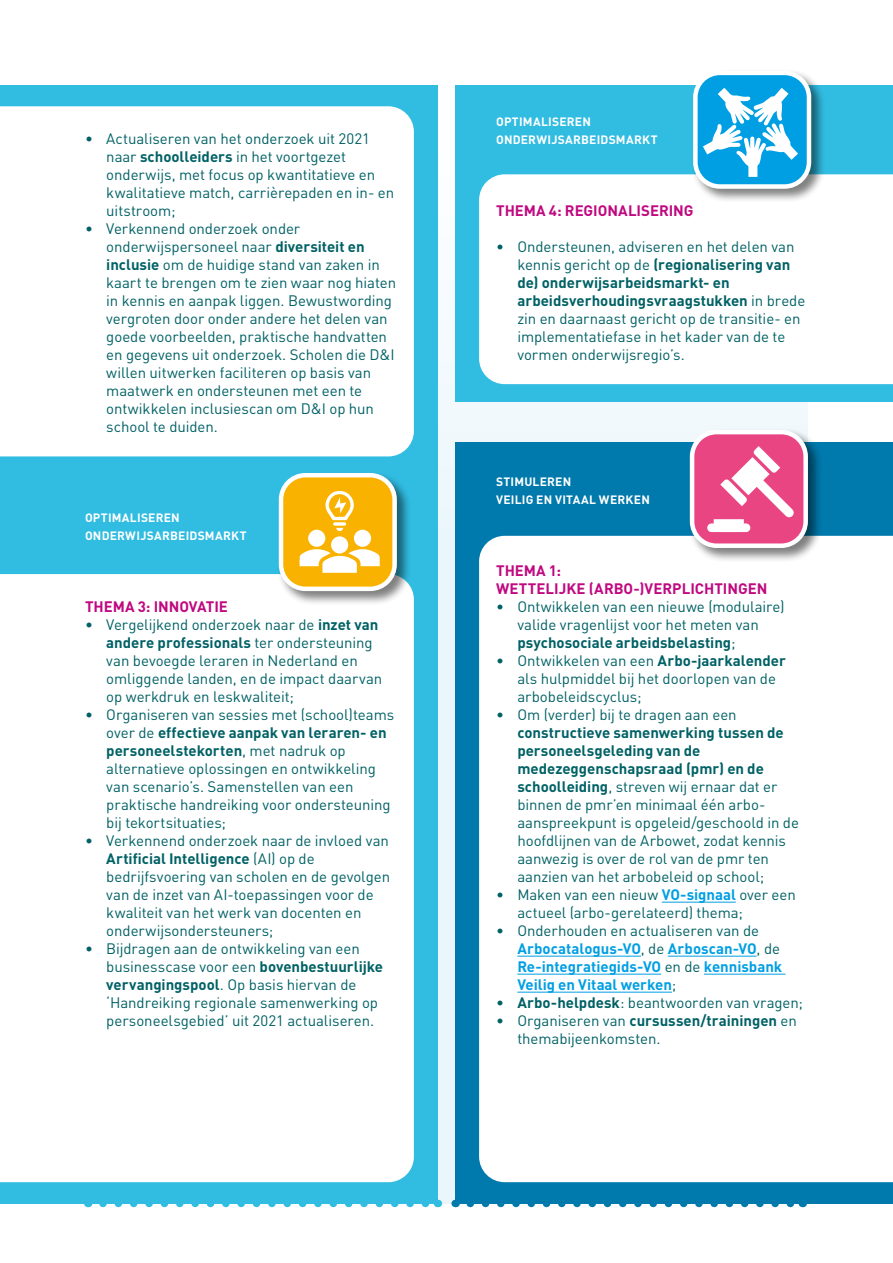
<style>
.page{position:relative;width:893px;height:1263px;background:#fff}
.page>*{position:absolute;margin:0;border:0;box-sizing:border-box;transform-origin:0 0}
.t1{font:15px/18px "DIN";letter-spacing:-.005em;color:#006165}
.t2{font:700 15px/18px "DIN";color:#009fe3}
.t3{font:700 15px/18px "DIN";letter-spacing:-.005em;color:#c00880}
.t4{font:700 12px/18px "DIN";letter-spacing:.02em;color:#fff}
.s1{font-weight:700}
.s2{font-weight:700;color:#009fe3}
.s3{font-weight:400;color:#006165}
</style>
<div class="page">
<div style="left:85px;top:85px;width:723px;height:1118px;background:#eaf6fc"></div>
<div style="left:455px;top:85px;width:438px;height:316px;background:#31bce1"></div>
<div style="left:455px;top:442px;width:438px;height:761px;background:#0079ac"></div>
<div style="left:0;top:85px;width:438px;height:1118px;background:#31bce1"></div>
<div style="left:0;top:106px;width:414px;height:350px;background:#fff"></div>
<div style="left:0;top:574px;width:414px;height:608px;background:#fff"></div>
<div style="left:479px;top:536px;width:414px;height:646px;background:#fff"></div>
<div style="left:479px;top:174px;width:414px;height:210px;background:#fff"></div>
<svg style="left:103px;top:1203px;width:327px;height:4px"></svg>
<svg style="left:470px;top:1203px;width:325px;height:4px"></svg>
<div style="left:276px;top:471px;width:135px;height:134px;background:#000;opacity:.5"></div>
<div style="left:281px;top:475px;width:114px;height:114px;background:#fab200;border-radius:24px"></div>
<div style="left:279px;top:473px;width:118px;height:118px;border:4px solid #fff;border-radius:24px"></div>
<svg style="left:299px;top:548px;width:81px;height:25px"></svg>
<div style="left:331px;top:536px;width:18px;height:18px;background:#fff;border-radius:50%"></div>
<div style="left:308px;top:530px;width:17px;height:17px;background:#fff;border-radius:50%"></div>
<div style="left:354px;top:530px;width:17px;height:17px;background:#fff;border-radius:50%"></div>
<svg style="left:325px;top:491px;width:29px;height:40px"></svg>
<hr style="left:662px;top:902px;width:74px;height:1px;background:#009fe3">
<hr style="left:517px;top:956px;width:124px;height:1px;background:#009fe3">
<hr style="left:668px;top:956px;width:89px;height:1px;background:#009fe3">
<hr style="left:517px;top:974px;width:144px;height:1px;background:#009fe3">
<hr style="left:704px;top:974px;width:81px;height:1px;background:#009fe3">
<hr style="left:517px;top:992px;width:155px;height:1px;background:#009fe3">
<div style="left:691px;top:69px;width:135px;height:134px;background:#000;opacity:.5"></div>
<div style="left:695px;top:73px;width:114px;height:113px;background:#009fe3;border-radius:24px"></div>
<div style="left:693px;top:71px;width:118px;height:118px;border:4px solid #fff;border-radius:24px"></div>
<svg style="left:703px;top:88px;width:95px;height:89px"></svg>
<div style="left:687px;top:428px;width:135px;height:134px;background:#000;opacity:.5"></div>
<div style="left:692px;top:432px;width:114px;height:114px;background:#e94583;border-radius:24px"></div>
<div style="left:690px;top:430px;width:118px;height:118px;border:4px solid #fff;border-radius:24px"></div>
<svg style="left:707px;top:446px;width:87px;height:86px"></svg>
<p class="t1" style="left:106px;top:129px;width:289px;text-indent:-21px">• Actualiseren van het onderzoek uit 2021 naar <span class="s1">schoolleiders</span> in het voortgezet onderwijs, met focus op kwantitatieve en kwalitatieve match, carrièrepaden en in- en uitstroom;</p>
<p class="t1" style="left:106px;top:219px;width:291px;text-indent:-21px">• Verkennend onderzoek onder onderwijspersoneel naar <span class="s1">diversiteit en inclusie</span> om de huidige stand van zaken in kaart te brengen om te zien waar nog hiaten in kennis en aanpak liggen. Bewustwording vergroten door onder andere het delen van goede voorbeelden, praktische handvatten en gegevens uit onderzoek. Scholen die D&amp;I willen uitwerken faciliteren op basis van maatwerk en ondersteunen met een te ontwikkelen inclusiescan om D&amp;I op hun school te duiden.</p>
<p class="t4" style="left:85px;top:508px;width:163px">OPTIMALISEREN<br>ONDERWIJSARBEIDSMARKT</p>
<p class="t3" style="left:85px;top:597px;width:144px">THEMA 3: INNOVATIE</p>
<p class="t1" style="left:106px;top:615px;width:277px;text-indent:-21px">• Vergelijkend onderzoek naar de <span class="s1">inzet van andere professionals</span> ter ondersteuning van bevoegde leraren in Nederland en omliggende landen, en de impact daarvan op werkdruk en leskwaliteit;</p>
<p class="t1" style="left:106px;top:705px;width:289px;text-indent:-21px">• Organiseren van sessies met (school)teams over de <span class="s1">effectieve aanpak van leraren- en personeelstekorten</span>, met nadruk op alternatieve oplossingen en ontwikkeling van scenario’s. Samenstellen van een praktische handreiking voor ondersteuning bij tekortsituaties;</p>
<p class="t1" style="left:106px;top:831px;width:285px;text-indent:-21px">• Verkennend onderzoek naar de invloed van <span class="s1">Artificial Intelligence</span> (AI) op de bedrijfsvoering van scholen en de gevolgen van de inzet van AI-toepassingen voor de kwaliteit van het werk van docenten en onderwijsondersteuners;</p>
<p class="t1" style="left:106px;top:939px;width:278px;text-indent:-21px">• Bijdragen aan de ontwikkeling van een businesscase voor een <span class="s1">bovenbestuurlijke vervangingspool</span>. Op basis hiervan de ‘Handreiking regionale samenwerking op personeelsgebied’ uit 2021 actualiseren.</p>
<p class="t4" style="left:496px;top:112px;width:163px">OPTIMALISEREN<br>ONDERWIJSARBEIDSMARKT</p>
<p class="t3" style="left:496px;top:201px;width:199px">THEMA 4: REGIONALISERING</p>
<p class="t1" style="left:517px;top:237px;width:289px;text-indent:-21px">• Ondersteunen, adviseren en het delen van kennis gericht op de <span class="s1">(regionalisering van de) onderwijsarbeidsmarkt- en arbeidsverhoudingsvraagstukken</span> in brede zin en daarnaast gericht op de transitie- en implementatiefase in het kader van de te vormen onderwijsregio’s.</p>
<p class="t4" style="left:496px;top:472px;width:155px">STIMULEREN<br>VEILIG EN VITAAL WERKEN</p>
<p class="t3" style="left:496px;top:561px;width:273px">THEMA 1:<br>WETTELIJKE (ARBO-)VERPLICHTINGEN</p>
<p class="t1" style="left:517px;top:597px;width:269px;text-indent:-21px">• Ontwikkelen van een nieuwe (modulaire) valide vragenlijst voor het meten van <span class="s1">psychosociale arbeidsbelasting</span>;</p>
<p class="t1" style="left:517px;top:651px;width:270px;text-indent:-21px">• Ontwikkelen van een <span class="s1">Arbo-jaarkalender </span>als hulpmiddel bij het doorlopen van de arbobeleidscyclus;</p>
<p class="t1" style="left:496px;top:705px;width:242px">• Om (verder) bij te dragen aan een</p>
<p class="t1" style="left:517px;top:723px;width:283px"><span class="s1">constructieve samenwerking tussen de personeelsgeleding van de medezeggenschapsraad (pmr) en de schoolleiding</span>, streven wij ernaar dat er binnen de pmr’en minimaal één arbo&shy;aanspreekpunt is opgeleid/geschoold in de hoofdlijnen van de Arbowet, zodat kennis aanwezig is over de rol van de pmr ten aanzien van het arbobeleid op school;</p>
<p class="t1" style="left:517px;top:885px;width:280px;text-indent:-21px">• Maken van een nieuw <span class="s2">VO-signaal</span> over een actueel (arbo-gerelateerd) thema;</p>
<p class="t2" style="left:517px;top:921px;width:266px;text-indent:-21px"><span class="s3">• Onderhouden en actualiseren van de </span>Arbocatalogus-VO<span class="s3">, de</span> Arboscan-VO<span class="s3">, de </span>Re-integratiegids-VO <span class="s3">en de</span> kennisbank Veilig en Vitaal werken<span class="s3">;</span></p>
<p class="t1" style="left:496px;top:993px;width:308px">• <span class="s1">Arbo-helpdesk</span>: beantwoorden van vragen;</p>
<p class="t1" style="left:517px;top:1011px;width:281px;text-indent:-21px">• Organiseren van <span class="s1">cursussen/trainingen</span> en themabijeenkomsten.</p>
</div>
